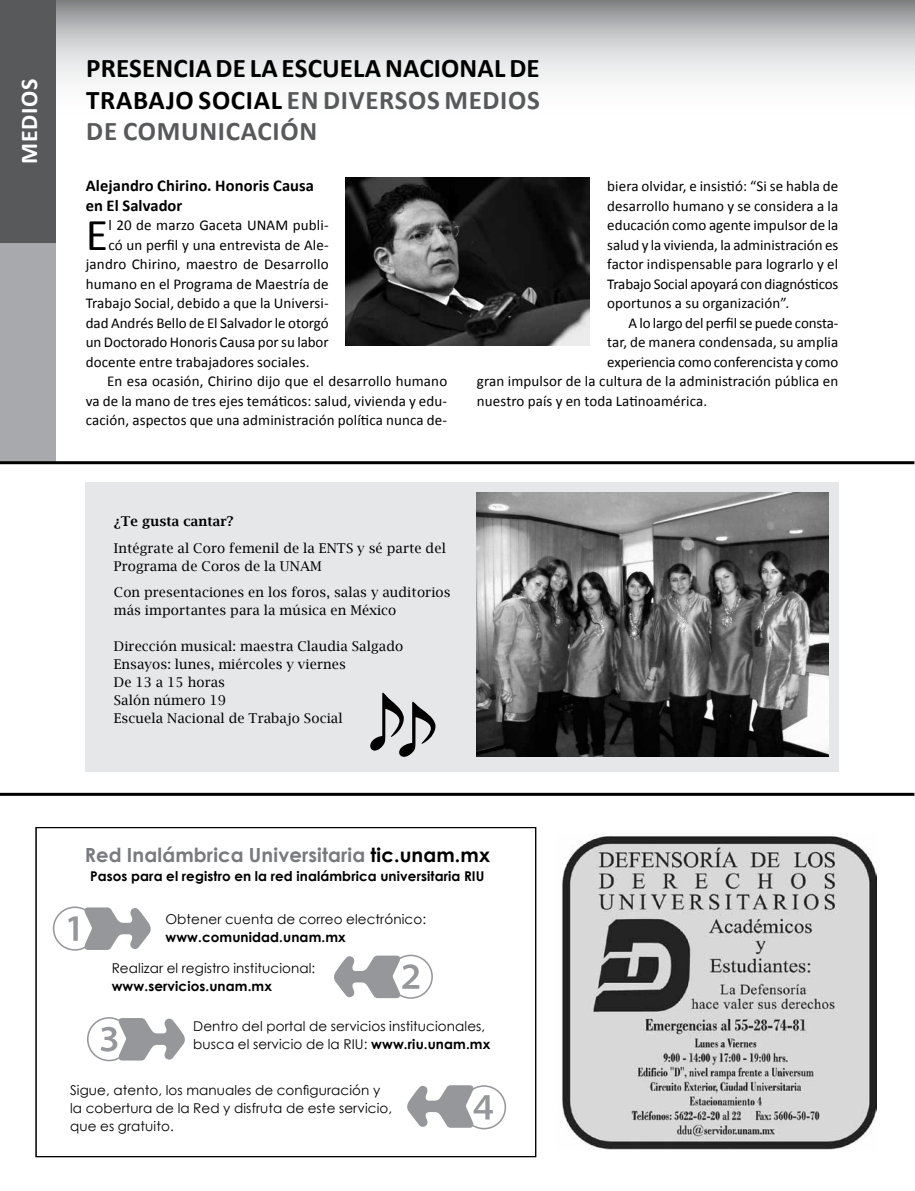
<style>
.page{position:relative;width:915px;height:1191px;background:#fff}
.page>*{position:absolute;margin:0;border:0;box-sizing:border-box;transform-origin:0 0}
.t1{font:45.75px "Calibri";color:#000}
.t2{font:700 27px/31.5px "Calibri";letter-spacing:.025em;color:#000;text-align:justify}
.t3{font:700 24px "Calibri";color:#fff}
.t4{font:700 19.5px "Century Gothic";letter-spacing:.01em;color:#797a7d}
.t5{font:700 16.5px/19.5px "Calibri";letter-spacing:.005em;color:#000}
.t6{font:15px/19.5px "Calibri";letter-spacing:.005em;color:#000;text-align:justify}
.t7{font:13.5px/18px "Lucida Bright";letter-spacing:.01em;color:#000}
.t8{font:13.5px/18px "Century Gothic";letter-spacing:.01em;color:#000}
.t9{font:700 13.5px "Century Gothic";letter-spacing:.01em;color:#000}
.t10{font:600 13.5px "Lucida Bright";letter-spacing:.01em;color:#000}
.s1{color:#58595b}
.s2{color:#000}
.s3{font-weight:700}
</style>
<div class="page">
<div style="left:85px;top:483px;width:753px;height:289px;background:#e6e7e8"></div>
<svg style="left:56px;top:0;width:858px;height:81px;background:#c6c7c9"></svg>
<div style="left:0;top:0;width:56px;height:258px;background:#58595b"></div>
<div style="left:0;top:243px;width:56px;height:220px;background:#a7a9ac"></div>
<img style="left:562px;top:836px;width:313px;height:314px">
<hr style="left:0;top:793px;width:914px;height:3px;background:#000">
<svg style="left:52px;top:906px;width:455px;height:224px"></svg>
<div style="left:36px;top:827px;width:499px;height:329px;border:1px solid #000"></div>
<img style="left:345px;top:178px;width:244px;height:167px">
<hr style="left:0;top:461px;width:914px;height:3px;background:#000">
<svg style="left:370px;top:692px;width:65px;height:65px"></svg>
<img style="left:477px;top:493px;width:351px;height:263px">
<h3 class="t3" style="left:14px;top:164px;width:87px;rotate:-90deg">MEDIOS</h3>
<h2 class="t2" style="left:86px;top:53px;width:453px;text-indent:87px">CIA DE LA ESCUELA NACIONAL DE TRABAJO SOCIAL <span class="s1">EN DIVERSOS MEDIOS DE COMUNICACIÓN</span></h2>
<p class="t5" style="left:86px;top:176px;width:230px">ALEJANDRO CHIRINO. HONORIS CAUSA<br>EN EL SALVADOR</p>
<h1 class="t1" style="left:86px;top:205px;width:24px">E</h1>
<p class="t6" style="left:108px;top:215px;width:222px">l 20 de marzo Gaceta UNAM publi-</p>
<h2 class="t2" style="left:86px;top:53px;width:45px">PRESEN</h2>
<p class="t6" style="left:607px;top:176px;width:232px">biera olvidar, e insistió: “Si se habla de desarrollo humano y se considera a la educación como agente impulsor de la salud y la vivienda, la administración es factor indispensable para lograrlo y el Trabajo Social apoyará con diagnósticos oportunos a su organización”.</p>
<p class="t6" style="left:628px;top:313px;width:211px">A lo largo del perfil se puede consta-</p>
<p class="t6" style="left:607px;top:332px;width:232px">tar, de manera condensada, su amplia</p>
<p class="t6" style="left:607px;top:352px;width:232px">experiencia como conferencista y como</p>
<p class="t6" style="left:477px;top:371px;width:363px">gran impulsor de la cultura de la administración pública en</p>
<p class="t6" style="left:477px;top:391px;width:231px">nuestro país y en toda Latinoamérica.</p>
<p class="t6" style="left:108px;top:235px;width:222px">có un perfil y una entrevista de Ale-</p>
<p class="t6" style="left:86px;top:254px;width:244px">jandro Chirino, maestro de Desarrollo</p>
<p class="t6" style="left:86px;top:274px;width:244px">humano en el Programa de Maestría de</p>
<p class="t6" style="left:86px;top:293px;width:244px">Trabajo Social, debido a que la Universi-</p>
<p class="t6" style="left:86px;top:313px;width:244px">dad Andrés Bello de El Salvador le otorgó</p>
<p class="t6" style="left:86px;top:332px;width:244px">un Doctorado Honoris Causa por su labor</p>
<p class="t6" style="left:86px;top:352px;width:225px">docente entre trabajadores sociales.</p>
<p class="t6" style="left:107px;top:371px;width:341px">En esa ocasión, Chirino dijo que el desarrollo humano</p>
<p class="t6" style="left:86px;top:391px;width:362px">va de la mano de tres ejes temáticos: salud, vivienda y edu-</p>
<p class="t6" style="left:86px;top:410px;width:363px">cación, aspectos que una administración política nunca de-</p>
<p class="t10" style="left:114px;top:513px;width:121px">¿Te gusta cantar?</p>
<p class="t7" style="left:114px;top:539px;width:333px">Intégrate al Coro femenil de la ENTS y sé parte del<br>Programa de Coros de la UNAM</p>
<p class="t7" style="left:114px;top:583px;width:338px">Con presentaciones en los foros, salas y auditorios más importantes para la música en México</p>
<p class="t7" style="left:114px;top:637px;width:291px">Dirección musical: maestra Claudia Salgado<br>Ensayos: lunes, miércoles y viernes<br>De 13 a 15 horas<br>Salón número 19<br>Escuela Nacional de Trabajo Social</p>
<h3 class="t4" style="left:85px;top:842px;width:406px">Red Inalámbrica Universitaria <span class="s2">tic.unam.mx</span></h3>
<p class="t9" style="left:90px;top:868px;width:381px">Pasos para el registro en la red inalámbrica universitaria riu</p>
<p class="t8" style="left:165px;top:909px;width:262px">Obtener cuenta de correo electrónico:</p>
<p class="t9" style="left:165px;top:928px;width:182px">www.comunidad.unam.mx</p>
<p class="t8" style="left:112px;top:959px;width:205px">Realizar el registro institucional:</p>
<p class="t9" style="left:112px;top:977px;width:162px">www.servicios.unam.mx</p>
<p class="t8" style="left:193px;top:1016px;width:298px">Dentro del portal de servicios institucionales, busca el servicio de la RIU: <span class="s3">www.riu.unam.mx</span></p>
<p class="t8" style="left:70px;top:1081px;width:323px">Sigue, atento, los manuales de configuración y la cobertura de la Red y disfruta de este servicio, que es gratuito.</p>
</div>
